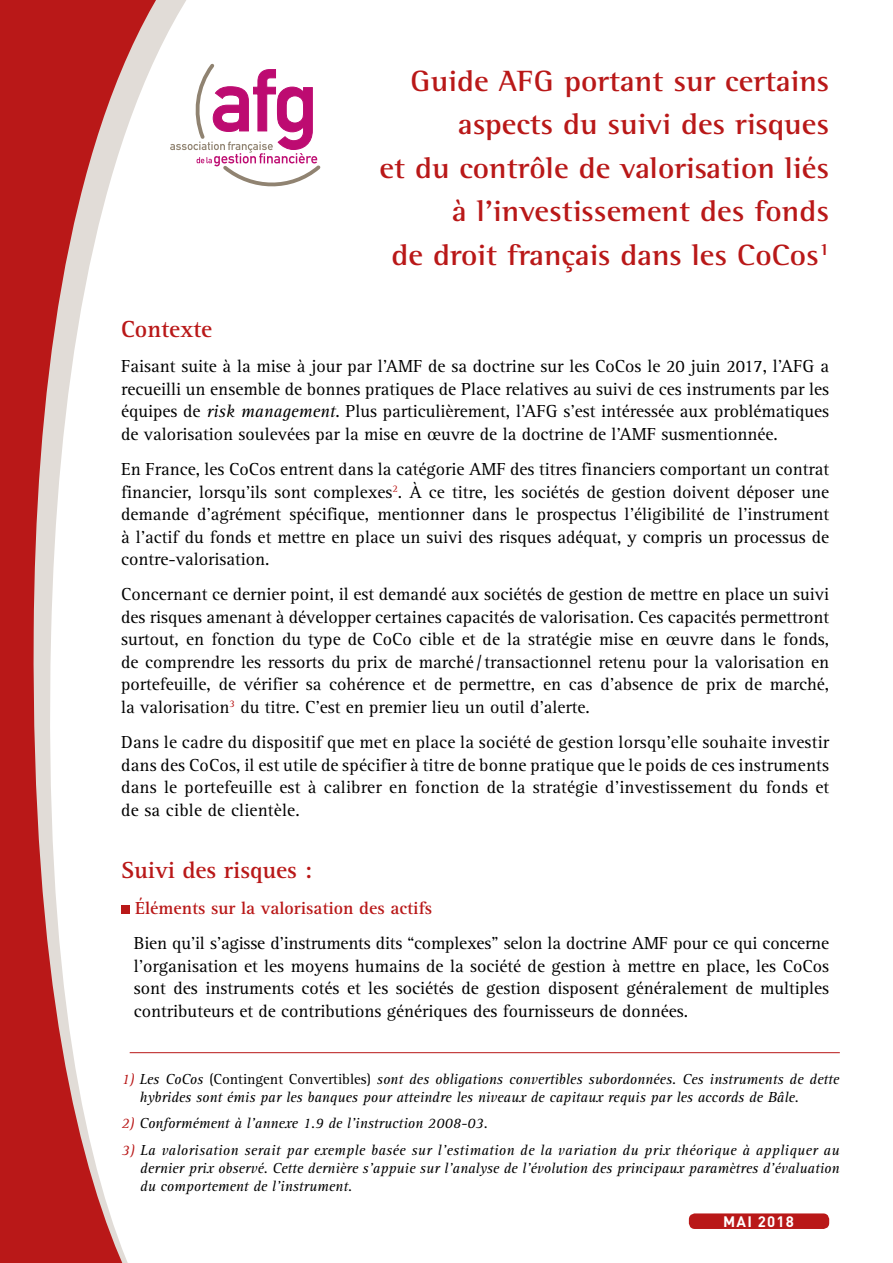
<style>
.page{position:relative;width:893px;height:1263px;background:#fff}
.page>*{position:absolute;margin:0;border:0;box-sizing:border-box;transform-origin:0 0}
.t1{font:700 30px/43.5px "Rotis Semi Serif";color:#b91818;text-align:right;scale:1.05 1}
.t2{font:700 24px "Rotis Serif";color:#b91818}
.t3{font:18px/22.5px "Rotis Serif";color:#000;text-align:justify}
.t4{font:700 18px "Rotis Serif";color:#b91818}
.t5{font:italic 15px/18px "Rotis Serif";color:#000}
.t6{font:700 15px "DIN";letter-spacing:.08em;color:#fff}
.s1{font-style:italic}
.s2{color:#b91818}
.s3{font-style:normal}
</style>
<div class="page">
<div style="left:689px;top:1213px;width:140px;height:16px;background:#b91818;border-radius:6px"></div>
<svg style="left:0;top:0;width:194px;height:1263px"></svg>
<svg style="left:170px;top:64px;width:150px;height:122px"></svg>
<div style="left:121px;top:905px;width:9px;height:9px;background:#b91818"></div>
<hr style="left:130px;top:1052px;width:710px;height:1px;background:#b91818">
<h1 class="t1" style="left:379px;top:59px;width:430px">Guide AFG portant sur certains aspects du suivi des risques<br>et du contrôle de valorisation liés à l’investissement des fonds<br>de droit français dans les CoCos<sup>1</sup></h1>
<h2 class="t2" style="left:121px;top:315px;width:93px">Contexte</h2>
<p class="t3" style="left:121px;top:356px;width:709px">Faisant suite à la mise à jour par l’AMF de sa doctrine sur les CoCos le 20 juin 2017, l’AFG a recueilli un ensemble de bonnes pratiques de Place relatives au suivi de ces instruments par les équipes de <span class="s1">risk management</span>. Plus particulièrement, l’AFG s’est intéressée aux problématiques de valorisation soulevées par la mise en œuvre de la doctrine de l’AMF susmentionnée.</p>
<p class="t3" style="left:121px;top:458px;width:710px">En France, les CoCos entrent dans la catégorie AMF des titres financiers comportant un contrat financier, lorsqu’ils sont complexes<sup>2</sup>. À ce titre, les sociétés de gestion doivent déposer une demande d’agrément spécifique, mentionner dans le prospectus l’éligibilité de l’instrument à l’actif du fonds et mettre en place un suivi des risques adéquat, y compris un processus de contre-valorisation.</p>
<p class="t3" style="left:121px;top:584px;width:709px">Concernant ce dernier point, il est demandé aux sociétés de gestion de mettre en place un suivi des risques amenant à développer certaines capacités de valorisation. Ces capacités permettront surtout, en fonction du type de CoCo cible et de la stratégie mise en œuvre dans le fonds, de comprendre les ressorts du prix de marché /transactionnel retenu pour la valorisation en portefeuille, de vérifier sa cohérence et de permettre, en cas d’absence de prix de marché, la valorisation<sup>3</sup> du titre. C’est en premier lieu un outil d’alerte.</p>
<p class="t3" style="left:121px;top:731px;width:710px">Dans le cadre du dispositif que met en place la société de gestion lorsqu’elle souhaite investir dans des CoCos, il est utile de spécifier à titre de bonne pratique que le poids de ces instruments dans le portefeuille est à calibrer en fonction de la stratégie d’investissement du fonds et de sa cible de clientèle.</p>
<h2 class="t2" style="left:121px;top:856px;width:192px">Suivi des risques :</h2>
<p class="t4" style="left:135px;top:897px;width:299px">Éléments sur la valorisation des actifs</p>
<p class="t3" style="left:134px;top:932px;width:697px">Bien qu’il s’agisse d’instruments dits “complexes” selon la doctrine AMF pour ce qui concerne l’organisation et les moyens humains de la société de gestion à mettre en place, les CoCos sont des instruments cotés et les sociétés de gestion disposent généralement de multiples contributeurs et de contributions génériques des fournisseurs de données.</p>
<p class="t5" style="left:139px;top:1070px;width:701px;text-indent:-18px"><span class="s2">1)</span> Les CoCos <span class="s3">(Contingent Convertibles)</span> sont des obligations convertibles subordonnées. Ces instruments de dette hybrides sont émis par les banques pour atteindre les niveaux de capitaux requis par les accords de Bâle.</p>
<p class="t5" style="left:122px;top:1115px;width:368px"><span class="s2">2)</span> Conformément à l’annexe 1.9 de l’instruction 2008-03.</p>
<p class="t5" style="left:140px;top:1141px;width:701px;text-align:justify;text-indent:-19px"><span class="s2">3)</span> La valorisation serait par exemple basée sur l’estimation de la variation du prix théorique à appliquer au dernier prix observé. Cette dernière s’appuie sur l’analyse de l’évolution des principaux paramètres d’évaluation du comportement de l’instrument.</p>
<p class="t6" style="left:723px;top:1211px;width:72px">MAi 2018</p>
</div>
